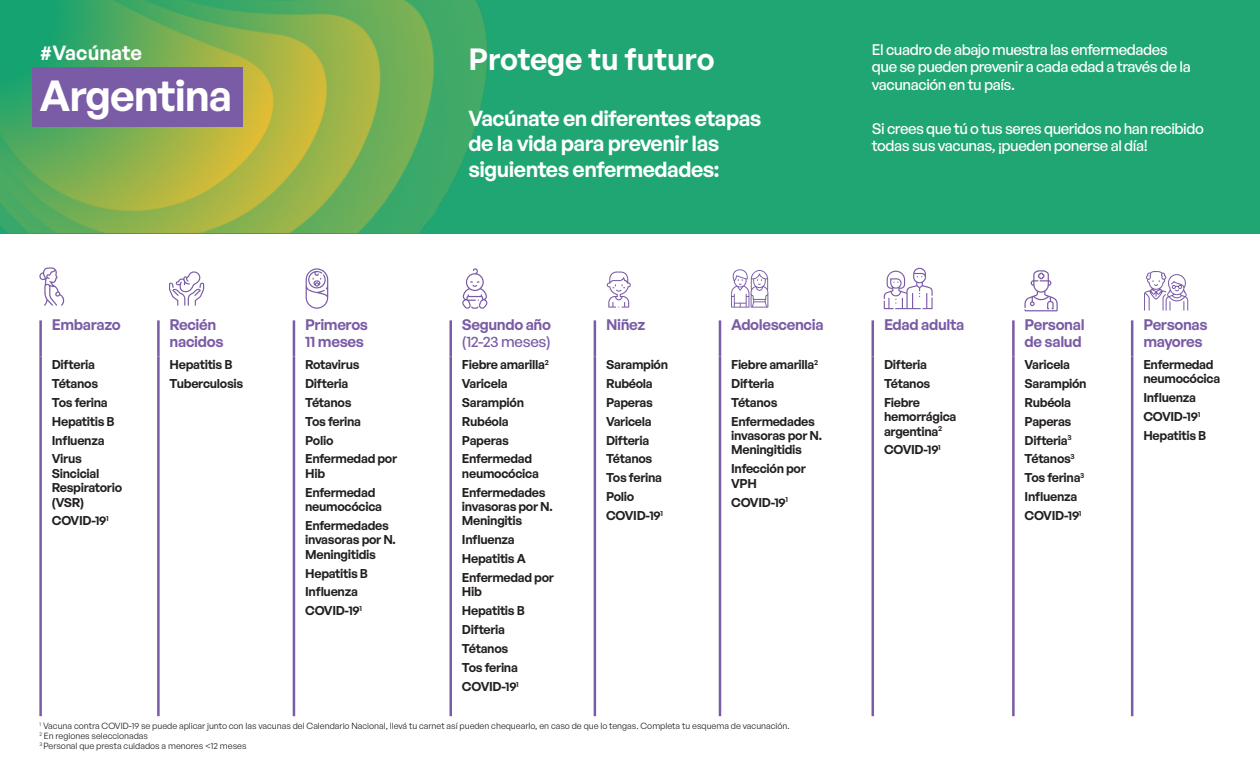
<style>
.page{position:relative;width:1260px;height:765px;background:#fff}
.page>*{position:absolute;margin:0;border:0;box-sizing:border-box;transform-origin:0 0}
.t1{font:600 42.5px "General Sans";letter-spacing:-.025em;color:#fff}
.t2{font:600 30px "General Sans";color:#fff}
.t3{font:600 21.25px/25.5px "General Sans";letter-spacing:-.025em;color:#fff}
.t4{font:600 20px "General Sans";color:#fff}
.body_text{font:500 15px/17.5px "General Sans";letter-spacing:-.03em;color:#fff}
.table_header{font:600 15px/16.2px "General Sans";letter-spacing:-.025em;color:#7a5ba6}
.table_header-2{font:500 15px "General Sans";letter-spacing:-.025em;color:#7a5ba6}
.list_of_diseases{font:600 12.5px/14.4px "General Sans";letter-spacing:-.025em;color:#231f20}
.body_text-2{font:8.75px "General Sans";color:#231f20}
</style>
<div class="page">
<div style="left:0;top:0;width:1260px;height:233px;background:#20a673"></div>
<img style="left:0;top:0;width:487px;height:233px">
<hr style="left:39px;top:320px;width:3px;height:36px;background:#7a5ba6">
<hr style="left:157px;top:320px;width:3px;height:36px;background:#7a5ba6">
<hr style="left:293px;top:320px;width:2px;height:36px;background:#7a5ba6">
<hr style="left:449px;top:320px;width:3px;height:36px;background:#7a5ba6">
<hr style="left:594px;top:320px;width:2px;height:36px;background:#7a5ba6">
<hr style="left:719px;top:320px;width:2px;height:36px;background:#7a5ba6">
<hr style="left:872px;top:320px;width:2px;height:36px;background:#7a5ba6">
<hr style="left:1012px;top:320px;width:3px;height:36px;background:#7a5ba6">
<hr style="left:1131px;top:320px;width:2px;height:36px;background:#7a5ba6">
<hr style="left:39px;top:356px;width:3px;height:360px;background:#7a5ba6">
<hr style="left:157px;top:356px;width:3px;height:360px;background:#7a5ba6">
<hr style="left:293px;top:356px;width:2px;height:360px;background:#7a5ba6">
<hr style="left:449px;top:356px;width:3px;height:360px;background:#7a5ba6">
<hr style="left:594px;top:356px;width:2px;height:360px;background:#7a5ba6">
<hr style="left:719px;top:356px;width:2px;height:360px;background:#7a5ba6">
<hr style="left:872px;top:356px;width:2px;height:360px;background:#7a5ba6">
<hr style="left:1012px;top:356px;width:3px;height:360px;background:#7a5ba6">
<hr style="left:1131px;top:356px;width:2px;height:360px;background:#7a5ba6">
<svg style="left:607px;top:272px;width:24px;height:36px"></svg>
<svg style="left:731px;top:269px;width:37px;height:39px"></svg>
<svg style="left:1024px;top:270px;width:34px;height:41px"></svg>
<svg style="left:1144px;top:271px;width:44px;height:40px"></svg>
<svg style="left:884px;top:268px;width:49px;height:41px"></svg>
<svg style="left:306px;top:268px;width:22px;height:41px"></svg>
<svg style="left:169px;top:271px;width:35px;height:35px"></svg>
<svg style="left:462px;top:268px;width:26px;height:41px"></svg>
<svg style="left:39px;top:267px;width:26px;height:39px"></svg>
<div style="left:32px;top:67px;width:211px;height:60px;background:#7a5ba6"></div>
<p class="t4" style="left:39px;top:40px;width:104px">#Vacúnate</p>
<p class="t1" style="left:39px;top:68px;width:194px">Argentina</p>
<p class="t2" style="left:468px;top:40px;width:248px">Protege tu futuro</p>
<p class="t3" style="left:468px;top:105px;width:295px">Vacúnate en diferentes etapas de la vida para prevenir las siguientes enfermedades:</p>
<p class="body_text" style="left:872px;top:40px;width:320px">El cuadro de abajo muestra las enfermedades que se pueden prevenir a cada edad a través de la vacunación en tu país.</p>
<p class="body_text" style="left:872px;top:119px;width:334px">Si crees que tú o tus seres queridos no han recibido todas sus vacunas, ¡pueden ponerse al día!</p>
<p class="table_header" style="left:52px;top:316px;width:70px">Embarazo</p>
<p class="table_header" style="left:170px;top:316px;width:55px">Recién nacidos</p>
<p class="table_header" style="left:305px;top:316px;width:64px">Primeros<br>11 meses</p>
<p class="table_header" style="left:462px;top:316px;width:91px">Segundo año</p>
<p class="table_header-2" style="left:462px;top:332px;width:90px">(12-23 meses)</p>
<p class="list_of_diseases" style="left:52px;top:357px;width:45px">Difteria</p>
<p class="list_of_diseases" style="left:52px;top:376px;width:48px">Tétanos</p>
<p class="list_of_diseases" style="left:52px;top:395px;width:57px">Tos ferina</p>
<p class="list_of_diseases" style="left:52px;top:414px;width:64px">Hepatitis B</p>
<p class="list_of_diseases" style="left:52px;top:433px;width:54px">Influenza</p>
<p class="list_of_diseases" style="left:52px;top:451px;width:72px">Virus<br>Sincicial<br>Respiratorio (VSR)</p>
<p class="list_of_diseases" style="left:52px;top:513px;width:58px">COVID-19<sup>1</sup></p>
<p class="list_of_diseases" style="left:170px;top:357px;width:64px">Hepatitis B</p>
<p class="list_of_diseases" style="left:170px;top:376px;width:75px">Tuberculosis</p>
<p class="list_of_diseases" style="left:305px;top:357px;width:56px">Rotavirus</p>
<p class="list_of_diseases" style="left:305px;top:376px;width:45px">Difteria</p>
<p class="list_of_diseases" style="left:305px;top:395px;width:48px">Tétanos</p>
<p class="list_of_diseases" style="left:305px;top:414px;width:57px">Tos ferina</p>
<p class="list_of_diseases" style="left:305px;top:433px;width:30px">Polio</p>
<p class="list_of_diseases" style="left:305px;top:451px;width:93px">Enfermedad por<br>Hib</p>
<p class="list_of_diseases" style="left:305px;top:485px;width:78px">Enfermedad neumocócica</p>
<p class="list_of_diseases" style="left:305px;top:518px;width:92px">Enfermedades invasoras por N.<br>Meningitidis</p>
<p class="list_of_diseases" style="left:305px;top:566px;width:64px">Hepatitis B</p>
<p class="list_of_diseases" style="left:305px;top:584px;width:54px">Influenza</p>
<p class="list_of_diseases" style="left:305px;top:603px;width:58px">COVID-19<sup>1</sup></p>
<p class="list_of_diseases" style="left:462px;top:357px;width:88px">Fiebre amarilla<sup>2</sup></p>
<p class="list_of_diseases" style="left:462px;top:376px;width:47px">Varicela</p>
<p class="list_of_diseases" style="left:462px;top:395px;width:64px">Sarampión</p>
<p class="list_of_diseases" style="left:462px;top:414px;width:48px">Rubéola</p>
<p class="list_of_diseases" style="left:462px;top:433px;width:48px">Paperas</p>
<p class="list_of_diseases" style="left:462px;top:451px;width:78px">Enfermedad neumocócica</p>
<p class="list_of_diseases" style="left:462px;top:485px;width:92px">Enfermedades invasoras por N.<br>Meningitis</p>
<p class="list_of_diseases" style="left:462px;top:532px;width:54px">Influenza</p>
<p class="list_of_diseases" style="left:462px;top:551px;width:65px">Hepatitis A</p>
<p class="list_of_diseases" style="left:462px;top:570px;width:93px">Enfermedad por<br>Hib</p>
<p class="list_of_diseases" style="left:462px;top:603px;width:64px">Hepatitis B</p>
<p class="list_of_diseases" style="left:462px;top:622px;width:45px">Difteria</p>
<p class="list_of_diseases" style="left:462px;top:641px;width:48px">Tétanos</p>
<p class="list_of_diseases" style="left:462px;top:660px;width:57px">Tos ferina</p>
<p class="list_of_diseases" style="left:462px;top:679px;width:58px">COVID-19<sup>1</sup></p>
<p class="table_header" style="left:606px;top:316px;width:41px">Niñez</p>
<p class="table_header" style="left:731px;top:316px;width:94px">Adolescencia</p>
<p class="table_header" style="left:884px;top:316px;width:82px">Edad adulta</p>
<p class="table_header" style="left:1025px;top:316px;width:62px">Personal de salud</p>
<p class="table_header" style="left:1143px;top:316px;width:66px">Personas mayores</p>
<p class="list_of_diseases" style="left:606px;top:357px;width:64px">Sarampión</p>
<p class="list_of_diseases" style="left:606px;top:376px;width:48px">Rubéola</p>
<p class="list_of_diseases" style="left:606px;top:395px;width:48px">Paperas</p>
<p class="list_of_diseases" style="left:606px;top:414px;width:47px">Varicela</p>
<p class="list_of_diseases" style="left:606px;top:433px;width:45px">Difteria</p>
<p class="list_of_diseases" style="left:606px;top:451px;width:48px">Tétanos</p>
<p class="list_of_diseases" style="left:606px;top:470px;width:57px">Tos ferina</p>
<p class="list_of_diseases" style="left:606px;top:489px;width:30px">Polio</p>
<p class="list_of_diseases" style="left:606px;top:508px;width:58px">COVID-19<sup>1</sup></p>
<p class="list_of_diseases" style="left:731px;top:357px;width:88px">Fiebre amarilla<sup>2</sup></p>
<p class="list_of_diseases" style="left:731px;top:376px;width:45px">Difteria</p>
<p class="list_of_diseases" style="left:731px;top:395px;width:48px">Tétanos</p>
<p class="list_of_diseases" style="left:731px;top:414px;width:92px">Enfermedades invasoras por N.<br>Meningitidis</p>
<p class="list_of_diseases" style="left:731px;top:461px;width:76px">Infección por<br>VPH</p>
<p class="list_of_diseases" style="left:731px;top:495px;width:58px">COVID-19<sup>1</sup></p>
<p class="list_of_diseases" style="left:884px;top:357px;width:45px">Difteria</p>
<p class="list_of_diseases" style="left:884px;top:376px;width:48px">Tétanos</p>
<p class="list_of_diseases" style="left:884px;top:395px;width:74px">Fiebre hemorrágica argentina<sup>2</sup></p>
<p class="list_of_diseases" style="left:884px;top:442px;width:58px">COVID-19<sup>1</sup></p>
<p class="list_of_diseases" style="left:1025px;top:357px;width:47px">Varicela</p>
<p class="list_of_diseases" style="left:1025px;top:376px;width:64px">Sarampión</p>
<p class="list_of_diseases" style="left:1025px;top:395px;width:48px">Rubéola</p>
<p class="list_of_diseases" style="left:1025px;top:414px;width:48px">Paperas</p>
<p class="list_of_diseases" style="left:1025px;top:433px;width:49px">Difteria<sup>3</sup></p>
<p class="list_of_diseases" style="left:1025px;top:451px;width:52px">Tétanos<sup>3</sup></p>
<p class="list_of_diseases" style="left:1025px;top:470px;width:61px">Tos ferina<sup>3</sup></p>
<p class="list_of_diseases" style="left:1025px;top:489px;width:54px">Influenza</p>
<p class="list_of_diseases" style="left:1025px;top:508px;width:58px">COVID-19<sup>1</sup></p>
<p class="list_of_diseases" style="left:1143px;top:357px;width:78px">Enfermedad neumocócica</p>
<p class="list_of_diseases" style="left:1143px;top:390px;width:54px">Influenza</p>
<p class="list_of_diseases" style="left:1143px;top:409px;width:58px">COVID-19<sup>1</sup></p>
<p class="list_of_diseases" style="left:1143px;top:428px;width:64px">Hepatitis B</p>
<p class="body_text-2" style="left:39px;top:721px;width:752px"><sup>1</sup> Vacuna contra COVID-19 se puede aplicar junto con las vacunas del Calendario Nacional, llevá tu carnet así pueden chequearlo, en caso de que lo tengas. Completa tu esquema de vacunación.</p>
<p class="body_text-2" style="left:39px;top:731px;width:110px"><sup>2</sup> En regiones seleccionadas</p>
<p class="body_text-2" style="left:39px;top:741px;width:209px"><sup>3</sup> Personal que presta cuidados a menores &lt;12 meses</p>
</div>
